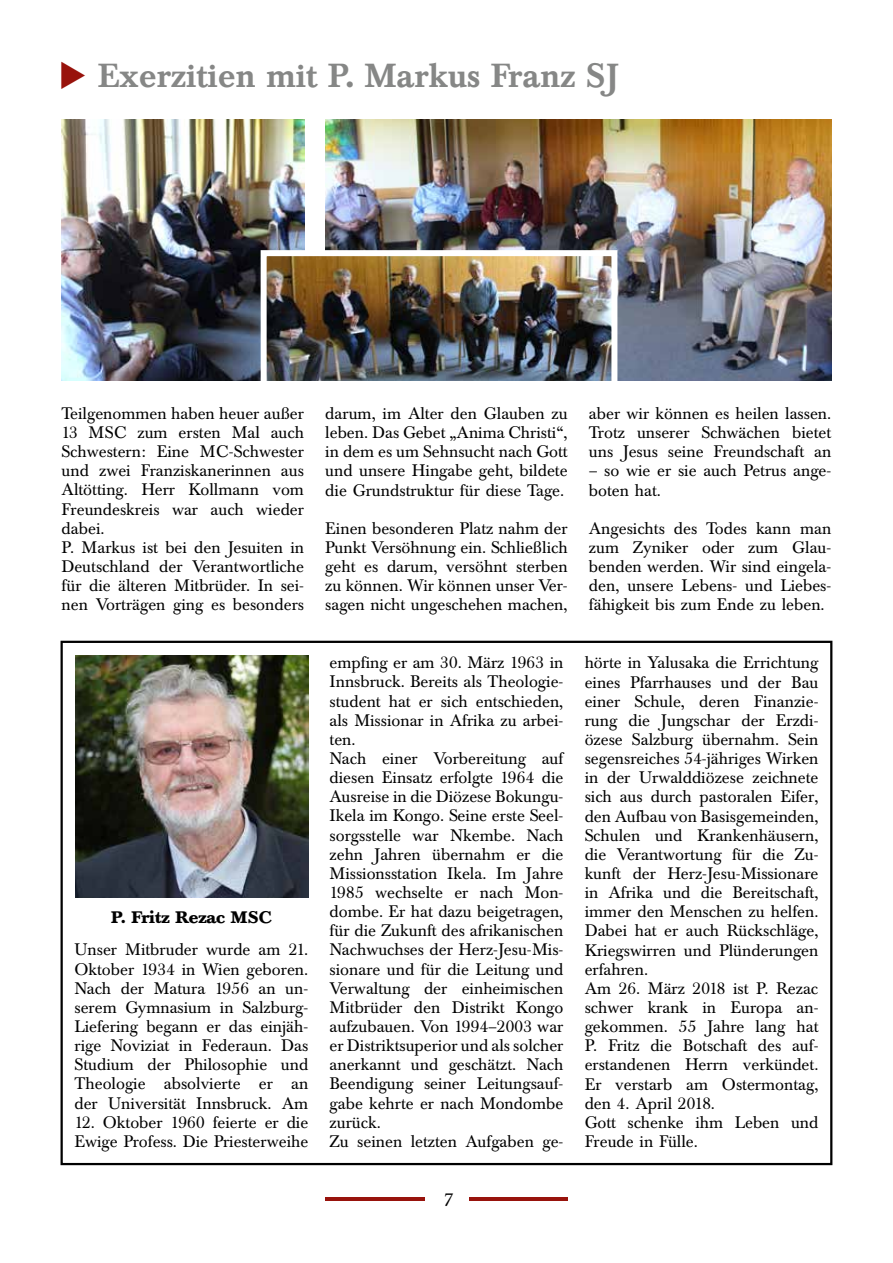
<style>
.page{position:relative;width:893px;height:1263px;background:#fff}
.page>*{position:absolute;margin:0;border:0;box-sizing:border-box;transform-origin:0 0}
.t1{font:500 33px "Baskerville BQ";color:#868786}
.t2{font:italic 18px "Baskerville BQ";color:#000}
.t3{font:16.5px/19.2px "Baskerville BQ";color:#000}
.t4{font:700 16.5px "Baskerville BQ";color:#000}
.s1{font-family:"Berthold Pi BQ";font-weight:400;color:#98130c}
</style>
<div class="page">
<hr style="left:325px;top:1197px;width:243px;height:3px;background:#98130c">
<div style="left:425px;top:1184px;width:43px;height:29px;background:#fff"></div>
<img style="left:62px;top:120px;width:242px;height:261px">
<img style="left:325px;top:120px;width:506px;height:261px">
<img style="left:268px;top:257px;width:342px;height:123px">
<div style="left:261px;top:250px;width:356px;height:137px;border:6px solid #fff"></div>
<img style="left:76px;top:656px;width:233px;height:241px">
<h1 class="t1" style="left:62px;top:56px;width:558px"><span class="s1">u</span> Exerzitien mit P. Markus Franz SJ</h1>
<p class="t3" style="left:62px;top:404px;width:244px">Teilgenommen haben heuer außer<br>13 MSC zum ersten Mal auch<br>Schwestern: Eine MC-Schwester und zwei Franziskanerinnen aus<br>Altötting. Herr Kollmann vom<br>Freundeskreis war auch wieder dabei.<br>P. Markus ist bei den Jesuiten in<br>Deutschland der Verantwortliche für die älteren Mitbrüder. In sei&shy;nen Vorträgen ging es besonders</p>
<p class="t3" style="left:325px;top:404px;width:244px;text-align:justify">darum, im Alter den Glauben zu leben. Das Gebet „Anima Christi“, in dem es um Sehnsucht nach Gott und unsere Hingabe geht, bildete die Grundstruktur für diese Tage.</p>
<p class="t3" style="left:325px;top:519px;width:244px;text-align:justify">Einen besonderen Platz nahm der Punkt Versöhnung ein. Schließlich geht es darum, versöhnt sterben zu können. Wir können unser Ver&shy;sagen nicht ungeschehen machen,</p>
<p class="t3" style="left:589px;top:404px;width:244px;text-align:justify">aber wir können es heilen lassen.<br>Trotz unserer Schwächen bietet uns Jesus seine Freundschaft an</p>
<p class="t3" style="left:589px;top:462px;width:244px">– so wie er sie auch Petrus ange&shy;boten hat.</p>
<p class="t3" style="left:589px;top:519px;width:244px;text-align:justify">Angesichts des Todes kann man zum Zyniker oder zum Glau&shy;benden werden. Wir sind eingela&shy;den, unsere Lebens- und Liebes&shy;fähigkeit bis zum Ende zu leben.</p>
<p class="t4" style="left:111px;top:906px;width:162px">P. Fritz Rezac MSC</p>
<p class="t3" style="left:74px;top:940px;width:235px;text-align:justify">Unser Mitbruder wurde am 21.<br>Oktober 1934 in Wien geboren.<br>Nach der Matura 1956 an un&shy;serem Gymnasium in Salzburg-Liefering begann er das einjäh&shy;rige Noviziat in Federaun. Das Studium der Philosophie und Theologie absolvierte er an der Universität Innsbruck. Am</p>
<p class="t3" style="left:74px;top:1113px;width:235px">12. Oktober 1960 feierte er die<br>Ewige Profess. Die Priesterweihe</p>
<p class="t3" style="left:330px;top:653px;width:235px">empfing er am 30. März 1963 in<br>Innsbruck. Bereits als Theologie&shy;student hat er sich entschieden, als Missionar in Afrika zu arbei&shy;ten.<br>Nach einer Vorbereitung auf diesen Einsatz erfolgte 1964 die<br>Ausreise in die Diözese Bokungu-<br>Ikela im Kongo. Seine erste Seel&shy;sorgsstelle war Nkembe. Nach zehn Jahren übernahm er die<br>Missionsstation Ikela. Im Jahre<br>1985 wechselte er nach Mon&shy;dombe. Er hat dazu beigetragen, für die Zukunft des afrikanischen<br>Nachwuchses der Herz-Jesu-Mis&shy;sionare und für die Leitung und<br>Verwaltung der einheimischen<br>Mitbrüder den Distrikt Kongo aufzubauen. Von 1994–2003 war er Distriktsuperior und als solcher anerkannt und geschätzt. Nach<br>Beendigung seiner Leitungsauf&shy;gabe kehrte er nach Mondombe zurück.<br>Zu seinen letzten Aufgaben ge-</p>
<p class="t3" style="left:585px;top:654px;width:235px">hörte in Yalusaka die Errichtung eines Pfarrhauses und der Bau einer Schule, deren Finanzie&shy;rung die Jungschar der Erzdi&shy;özese Salzburg übernahm. Sein segensreiches 54-jähriges Wirken in der Urwalddiözese zeichnete sich aus durch pastoralen Eifer, den Aufbau von Basisgemeinden,<br>Schulen und Krankenhäusern, die Verantwortung für die Zu&shy;kunft der Herz-Jesu-Missionare in Afrika und die Bereitschaft, immer den Menschen zu helfen.<br>Dabei hat er auch Rückschläge,<br>Kriegswirren und Plünderungen erfahren.<br>Am 26. März 2018 ist P. Rezac schwer krank in Europa an&shy;gekommen. 55 Jahre lang hat<br>P. Fritz die Botschaft des auf&shy;erstandenen Herrn verkündet.<br>Er verstarb am Ostermontag, den 4. April 2018.<br>Gott schenke ihm Leben und<br>Freude in Fülle.</p>
<p class="t2" style="left:442px;top:1189px;width:11px">7</p>
</div>
